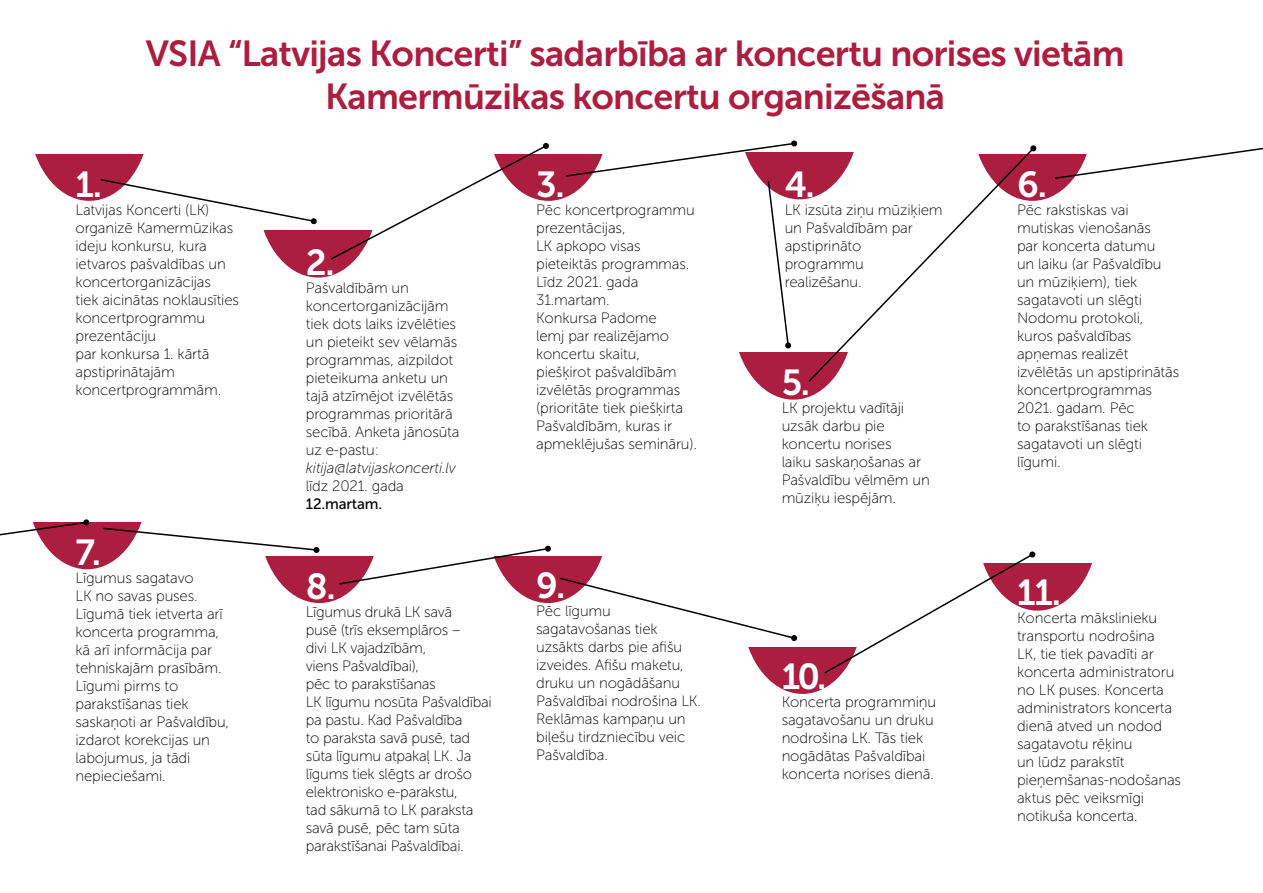
<style>
.page{position:relative;width:1263px;height:893px;background:#fff}
.page>*{position:absolute;margin:0;border:0;box-sizing:border-box;transform-origin:0 0}
.t1{font:36px/43.2px "Museo Sans 700";letter-spacing:-.02em;color:#ac1e3f;text-align:center}
.t2{font:36px "Museo Sans 700";color:#fff}
.t3{font:15px/18px "Museo Sans 100";letter-spacing:-.01em;color:#000}
.t4{font:italic 15px "Museo Sans 100";letter-spacing:-.01em;color:#000}
.t5{font:15px "Museo Sans 500";letter-spacing:-.01em;color:#000}
</style>
<div class="page">
<div style="left:976px;top:438px;width:123px;height:173px;background:#ac1e3f;border-radius:50%"></div>
<div style="left:961px;top:428px;width:176px;height:135px;background:#fff"></div>
<div style="left:971px;top:28px;width:122px;height:173px;background:#ac1e3f;border-radius:50%"></div>
<div style="left:956px;top:18px;width:176px;height:135px;background:#fff"></div>
<div style="left:741px;top:521px;width:122px;height:173px;background:#ac1e3f;border-radius:50%"></div>
<div style="left:726px;top:511px;width:176px;height:135px;background:#fff"></div>
<div style="left:487px;top:430px;width:122px;height:173px;background:#ac1e3f;border-radius:50%"></div>
<div style="left:471px;top:420px;width:176px;height:135px;background:#fff"></div>
<div style="left:732px;top:227px;width:122px;height:173px;background:#ac1e3f;border-radius:50%"></div>
<div style="left:717px;top:217px;width:175px;height:135px;background:#fff"></div>
<div style="left:28px;top:28px;width:122px;height:173px;background:#ac1e3f;border-radius:50%"></div>
<div style="left:13px;top:18px;width:176px;height:135px;background:#fff"></div>
<div style="left:257px;top:105px;width:122px;height:173px;background:#ac1e3f;border-radius:50%"></div>
<div style="left:241px;top:95px;width:176px;height:135px;background:#fff"></div>
<div style="left:258px;top:430px;width:122px;height:173px;background:#ac1e3f;border-radius:50%"></div>
<div style="left:243px;top:420px;width:176px;height:135px;background:#fff"></div>
<div style="left:26px;top:396px;width:122px;height:173px;background:#ac1e3f;border-radius:50%"></div>
<div style="left:11px;top:386px;width:175px;height:135px;background:#fff"></div>
<div style="left:487px;top:28px;width:122px;height:173px;background:#ac1e3f;border-radius:50%"></div>
<div style="left:472px;top:18px;width:175px;height:135px;background:#fff"></div>
<div style="left:738px;top:26px;width:122px;height:173px;background:#ac1e3f;border-radius:50%"></div>
<div style="left:723px;top:17px;width:175px;height:135px;background:#fff"></div>
<svg style="left:99px;top:178px;width:218px;height:46px"></svg>
<svg style="left:103px;top:527px;width:216px;height:26px"></svg>
<svg style="left:558px;top:576px;width:239px;height:65px"></svg>
<svg style="left:564px;top:143px;width:232px;height:206px"></svg>
<div style="left:791px;top:140px;width:6px;height:7px;background:#000;border-radius:50%"></div>
<svg style="left:1053px;top:147px;width:210px;height:33px"></svg>
<svg style="left:0;top:519px;width:89px;height:38px"></svg>
<svg style="left:331px;top:143px;width:218px;height:118px"></svg>
<svg style="left:338px;top:545px;width:213px;height:41px"></svg>
<svg style="left:823px;top:551px;width:213px;height:124px"></svg>
<svg style="left:807px;top:151px;width:228px;height:233px"></svg>
<svg style="left:1030px;top:145px;width:7px;height:7px"></svg>
<h1 class="t1" style="left:146px;top:32px;width:980px">VSIA “Latvijas Koncerti” sadarbība ar koncertu norises vietām<br>Kamermūzikas koncertu organizēšanā</h1>
<h1 class="t2" style="left:76px;top:164px;width:28px">1.</h1>
<p class="t3" style="left:76px;top:201px;width:165px">Latvijas Koncerti (LK) organizē Kamermūzikas ideju konkursu, kura ietvaros pašvaldības un koncertorganizācijas<br>tiek aicinātas noklausīties koncertprogrammu prezentāciju<br>par konkursa 1. kārtā apstiprinātajām koncertprogrammām.</p>
<h1 class="t2" style="left:306px;top:242px;width:31px">2.</h1>
<p class="t3" style="left:306px;top:279px;width:155px">Pašvaldībām un koncertorganizācijām tiek dots laiks izvēlēties un pieteikt sev vēlamās programmas, aizpildot pieteikuma anketu un tajā atzīmējot izvēlētās programmas prioritārā secībā. Anketa jānosūta uz e-pastu:</p>
<p class="t4" style="left:306px;top:459px;width:152px">kitija@latvijaskoncerti.lv</p>
<p class="t3" style="left:306px;top:477px;width:100px">līdz 2021. gada</p>
<p class="t5" style="left:306px;top:495px;width:78px">12.martam.</p>
<h1 class="t2" style="left:76px;top:533px;width:27px">7.</h1>
<p class="t3" style="left:76px;top:569px;width:155px">Līgumus sagatavo<br>LK no savas puses.<br>Līgumā tiek ietverta arī koncerta programma, kā arī informācija par tehniskajām prasībām.<br>Līgumi pirms to parakstīšanas tiek saskaņoti ar Pašvaldību, izdarot korekcijas un labojumus, ja tādi nepieciešami.</p>
<h1 class="t2" style="left:306px;top:566px;width:31px">8.</h1>
<p class="t3" style="left:306px;top:603px;width:187px">Līgumus drukā LK savā<br>pusē (trīs eksemplāros –<br>divi LK vajadzībām,<br>viens Pašvaldībai),<br>pēc to parakstīšanas<br>LK līgumu nosūta Pašvaldībai pa pastu. Kad Pašvaldība<br>to paraksta savā pusē, tad sūta līgumu atpakaļ LK. Ja līgums tiek slēgts ar drošo elektronisko e-parakstu,<br>tad sākumā to LK paraksta savā pusē, pēc tam sūta parakstīšanai Pašvaldībai.</p>
<h1 class="t2" style="left:536px;top:164px;width:30px">3.</h1>
<p class="t3" style="left:536px;top:201px;width:162px">Pēc koncertprogrammu prezentācijas,<br>LK apkopo visas pieteiktās programmas.<br>Līdz 2021. gada<br>31.martam.<br>Konkursa Padome<br>lemj par realizējamo koncertu skaitu, piešķirot pašvaldībām izvēlētās programmas (prioritāte tiek piešķirta<br>Pašvaldībām, kuras ir apmeklējušas semināru).</p>
<h1 class="t2" style="left:536px;top:565px;width:31px">9.</h1>
<p class="t3" style="left:536px;top:602px;width:166px">Pēc līgumu sagatavošanas tiek uzsākts darbs pie afišu izveides. Afišu maketu, druku un nogādāšanu<br>Pašvaldībai nodrošina LK.<br>Reklāmas kampaņu un biļešu tirdzniecību veic<br>Pašvaldība.</p>
<h1 class="t2" style="left:785px;top:164px;width:31px">4.</h1>
<p class="t3" style="left:785px;top:201px;width:160px">LK izsūta ziņu mūziķiem un Pašvaldībām par apstiprināto programmu realizēšanu.</p>
<h1 class="t2" style="left:782px;top:363px;width:30px">5.</h1>
<p class="t3" style="left:782px;top:399px;width:150px">LK projektu vadītāji uzsāk darbu pie koncertu norises<br>laiku saskaņošanas ar<br>Pašvaldību vēlmēm un mūziķu iespējām.</p>
<h1 class="t2" style="left:782px;top:656px;width:46px">10.</h1>
<p class="t3" style="left:782px;top:693px;width:156px">Koncerta programmiņu sagatavošanu un druku nodrošina LK. Tās tiek nogādātas Pašvaldībai koncerta norises dienā.</p>
<h1 class="t2" style="left:1017px;top:164px;width:31px">6.</h1>
<p class="t3" style="left:1017px;top:201px;width:164px">Pēc rakstiskas vai mutiskas vienošanās<br>par koncerta datumu<br>un laiku (ar Pašvaldību un mūziķiem), tiek sagatavoti un slēgti<br>Nodomu protokoli, kuros pašvaldības apņemas realizēt izvēlētās un apstiprinātās koncertprogrammas<br>2021. gadam. Pēc<br>to parakstīšanas tiek sagatavoti un slēgti līgumi.</p>
<h1 class="t2" style="left:1017px;top:573px;width:45px">11.</h1>
<p class="t3" style="left:1017px;top:609px;width:166px">Koncerta mākslinieku transportu nodrošina<br>LK, tie tiek pavadīti ar koncerta administratoru no LK puses. Koncerta administrators koncerta dienā atved un nodod sagatavotu rēķinu<br>un lūdz parakstīt pieņemšanas-nodošanas aktus pēc veiksmīgi notikuša koncerta.</p>
</div>
